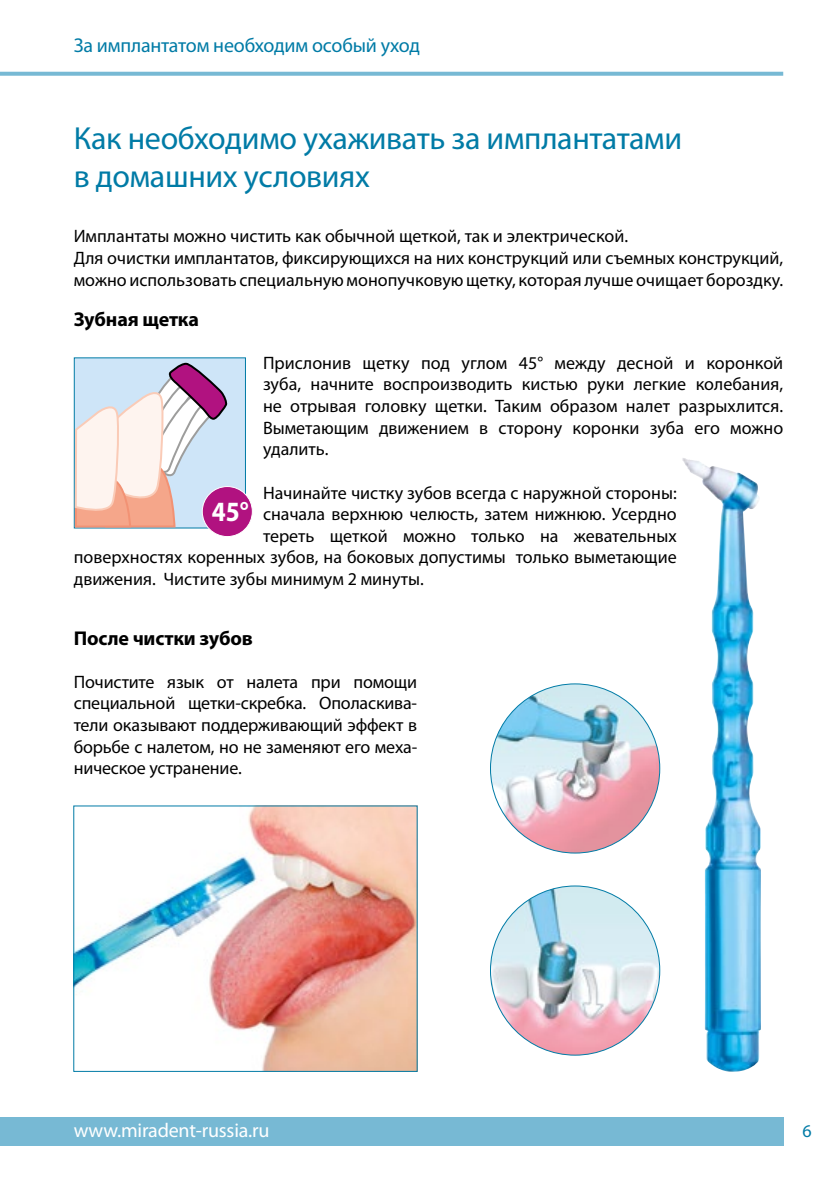
<style>
.page{position:relative;width:840px;height:1191px;background:#fff}
.page>*{position:absolute;margin:0;border:0;box-sizing:border-box;transform-origin:0 0}
.t1{font:32px/38.4px "Myriad Pro";letter-spacing:-.01em;color:#007ba6}
.t2{font:700 28px "Myriad Pro";color:#fff;scale:.9 1}
.t3{font:20px "Myriad Pro";letter-spacing:-.01em;color:#007ba6}
.t4{font:700 20px "Myriad Pro";letter-spacing:-.01em;color:#000}
.t5{font:20px "Myriad Pro";letter-spacing:-.01em;color:#fff}
.t6{font:18px/21.6px "Myriad Pro";color:#000;text-align:justify}
.t7{font:18px "Myriad Pro";color:#007ba6}
</style>
<div class="page">
<div style="left:0;top:1117px;width:782px;height:28px;background:#77b9d4"></div>
<svg style="left:0;top:72px;width:782px;height:4px;background:#80bdd6"></svg>
<img style="left:490px;top:684px;width:169px;height:169px;border-radius:85px">
<img style="left:490px;top:886px;width:169px;height:169px;border-radius:85px">
<img style="left:227px;top:807px;width:188px;height:262px">
<img style="left:682px;top:458px;width:78px;height:613px">
<div style="left:74px;top:357px;width:172px;height:171px;background:#cee5f8;border:1px solid #007ba6"></div>
<svg style="left:74px;top:362px;width:153px;height:784px"></svg>
<div style="left:202px;top:486px;width:50px;height:50px;background:#b11280;border-radius:50%"></div>
<div style="left:202px;top:486px;width:51px;height:51px;border:1px solid #fff;border-radius:50%"></div>
<p class="t3" style="left:74px;top:33px;width:348px">За имплантатом необходим особый уход</p>
<h1 class="t1" style="left:74px;top:118px;width:609px">Как необходимо ухаживать за имплантатами в домашних условиях</h1>
<p class="t6" style="left:74px;top:225px;width:710px;text-align:left">Имплантаты можно чистить как обычной щеткой, так и электрической.<br>Для очистки имплантатов, фиксирующихся на них конструкций или съемных конструкций, можно использовать специальную монопучковую щетку, которая лучше очищает бороздку.</p>
<p class="t4" style="left:74px;top:306px;width:127px">Зубная щетка</p>
<p class="t6" style="left:263px;top:352px;width:521px">Прислонив щетку под углом 45° между десной и коронкой зуба, начните воспроизводить кистью руки легкие колебания, не отрывая головку щетки. Таким образом налет разрыхлится.<br>Выметающим движением в сторону коронки зуба его можно удалить.</p>
<p class="t6" style="left:263px;top:481px;width:415px">Начинайте чистку зубов всегда с наружной стороны:</p>
<p class="t6" style="left:263px;top:503px;width:415px">сначала верхнюю челюсть, затем нижнюю. Усердно</p>
<p class="t6" style="left:263px;top:524px;width:415px">тереть щеткой можно только на жевательных</p>
<p class="t6" style="left:74px;top:546px;width:604px">поверхностях коренных зубов, на боковых допустимы только выметающие</p>
<p class="t6" style="left:74px;top:568px;width:351px">движения. Чистите зубы минимум 2 минуты.</p>
<h2 class="t2" style="left:212px;top:493px;width:43px">45°</h2>
<p class="t4" style="left:74px;top:625px;width:180px">После чистки зубов</p>
<p class="t6" style="left:74px;top:670px;width:345px">Почистите язык от налета при помощи специальной щетки-скребка. Ополаскива&shy;тели оказывают поддерживающий эффект в борьбе с налетом, но не заменяют его меха&shy;ническое устранение.</p>
<p class="t5" style="left:74px;top:1117px;width:197px">www.miradent-russia.ru</p>
<p class="t7" style="left:801px;top:1120px;width:11px">6</p>
</div>
